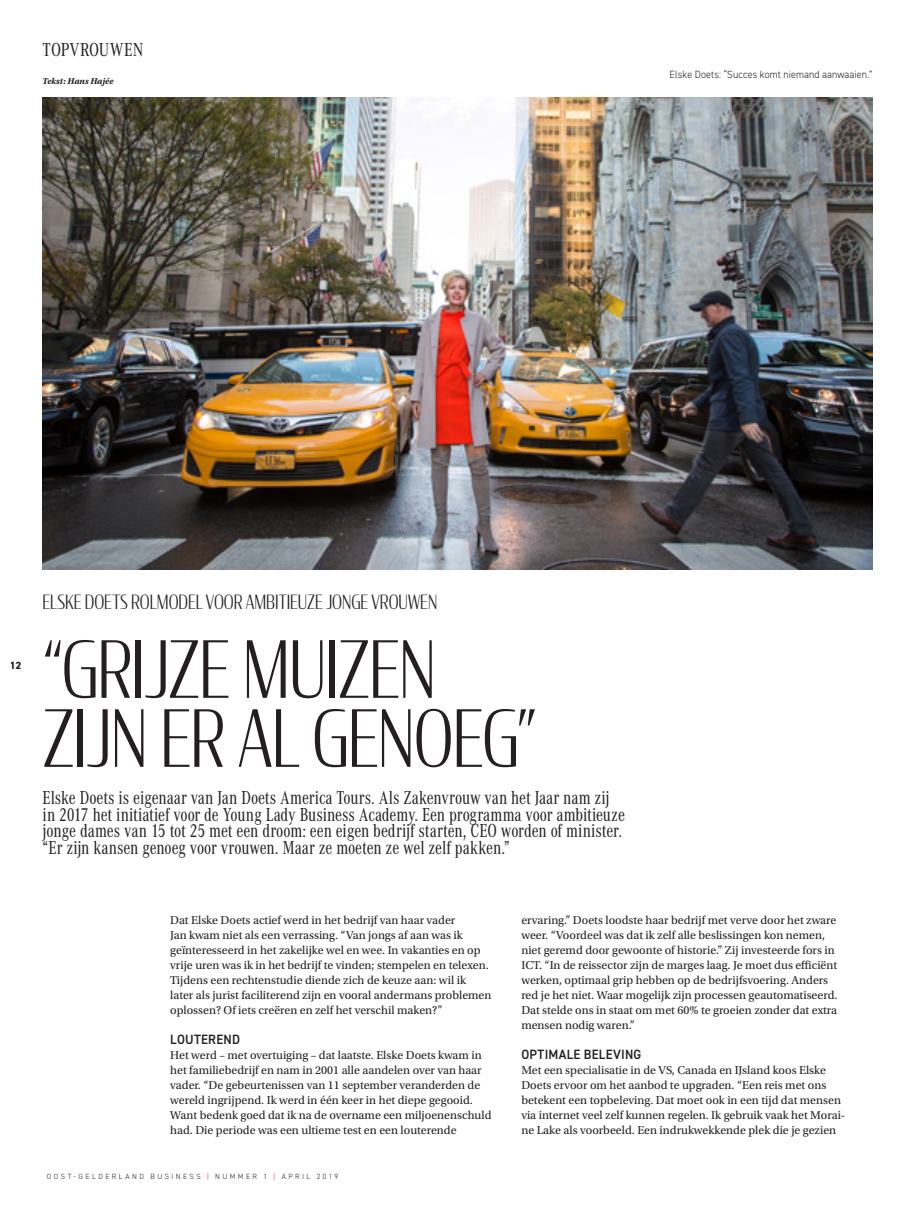
<style>
.page{position:relative;width:915px;height:1212px;background:#fff}
.page>*{position:absolute;margin:0;border:0;box-sizing:border-box;transform-origin:0 0}
.hoofdkop{font:300 78px/69px "Condor Cond";letter-spacing:-.015em;color:#231f20;scale:.95 1}
.intro_corperate{font:19.5px/16.5px "Corporate A Cond Pro";letter-spacing:-.01em;color:#231f20;scale:.95 1}
.bijkop{font:300 19.5px "Condor Cond";letter-spacing:-.005em;color:#231f20;scale:.95 1}
.intro_corperate-2{font:19.5px "Corporate A Cond Pro";letter-spacing:-.01em;color:#231f20}
.tussenkop_dinn{font:600 13.5px "DIN2014";letter-spacing:.025em;color:#231f20;scale:.95 1}
.platte_tekst{font:12px/15px "Utopia Std";color:#231f20}
.fotbijschrift_dinn{font:300 10.5px "DIN2014";letter-spacing:.01em;color:#231f20;scale:.95 1}
.t1{font:800 10.5px "DIN2014";color:#231f20}
.platte_tekst-2{font:italic 700 9px "Utopia Std";color:#231f20}
.t2{font:300 7.5px "DIN2014";letter-spacing:.325em;color:#231f20}
.s1{color:#d81c23}
</style>
<div class="page">
<img style="left:43px;top:98px;width:829px;height:471px">
<p class="intro_corperate-2" style="left:43px;top:36px;width:102px">TOPVROUWEN</p>
<p class="platte_tekst-2" style="left:43px;top:76px;width:72px">Tekst: Hans Hajée</p>
<p class="fotbijschrift_dinn" style="left:669px;top:68px;width:215px">Elske Doets: “Succes komt niemand aanwaaien.”</p>
<p class="t1" style="left:10px;top:658px;width:13px">12</p>
<p class="bijkop" style="left:43px;top:590px;width:417px">ELSKE DOETS ROLMODEL VOOR AMBITIEUZE JONGE VROUWEN</p>
<p class="hoofdkop" style="left:43px;top:633px;width:522px">“GRIJZE MUIZEN<br>ZIJN ER AL GENOEG”</p>
<p class="intro_corperate" style="left:43px;top:789px;width:614px">Elske Doets is eigenaar van Jan Doets America Tours. Als Zakenvrouw van het Jaar nam zij in 2017 het initiatief voor de Young Lady Business Academy. Een programma voor ambitieuze jonge dames van 15 tot 25 met een droom: een eigen bedrijf starten, CEO worden of minister. “Er zijn kansen genoeg voor vrouwen. Maar ze moeten ze wel zelf pakken.”</p>
<p class="platte_tekst" style="left:170px;top:913px;width:323px">Dat Elske Doets actief werd in het bedrijf van haar vader<br>Jan kwam niet als een verrassing. “Van jongs af aan was ik geïnteresseerd in het zakelijke wel en wee. In vakanties en op vrije uren was ik in het bedrijf te vinden; stempelen en telexen.<br>Tijdens een rechtenstudie diende zich de keuze aan: wil ik later als jurist faciliterend zijn en vooral andermans problemen oplossen? Of iets creëren en zelf het verschil maken?”</p>
<p class="tussenkop_dinn" style="left:170px;top:1030px;width:75px">LOUTEREND</p>
<p class="platte_tekst" style="left:170px;top:1048px;width:323px">Het werd – met overtuiging – dat laatste. Elske Doets kwam in het familiebedrijf en nam in 2001 alle aandelen over van haar vader. “De gebeurtenissen van 11 september veranderden de wereld ingrijpend. Ik werd in één keer in het diepe gegooid.<br>Want bedenk goed dat ik na de overname een miljoenenschuld had. Die periode was een ultieme test en een louterende</p>
<p class="t2" style="left:47px;top:1172px;width:293px">OOST-GELDERLAND BUSINESS <span class="s1">|</span> NUMMER 1 <span class="s1">|</span> APRIL 2019</p>
<p class="platte_tekst" style="left:521px;top:913px;width:317px">ervaring.” Doets loodste haar bedrijf met verve door het zware weer. “Voordeel was dat ik zelf alle beslissingen kon nemen, niet geremd door gewoonte of historie.” Zij investeerde fors in ICT. “In de reissector zijn de marges laag. Je moet dus efficiënt werken, optimaal grip hebben op de bedrijfsvoering. Anders red je het niet. Waar mogelijk zijn processen geautomatiseerd.<br>Dat stelde ons in staat om met 60% te groeien zonder dat extra mensen nodig waren.”</p>
<p class="tussenkop_dinn" style="left:521px;top:1045px;width:128px">OPTIMALE BELEVING</p>
<p class="platte_tekst" style="left:521px;top:1063px;width:325px">Met een specialisatie in de VS, Canada en IJsland koos Elske Doets ervoor om het aanbod te upgraden. “Een reis met ons betekent een topbeleving. Dat moet ook in een tijd dat mensen via internet veel zelf kunnen regelen. Ik gebruik vaak het Morai&shy;ne Lake als voorbeeld. Een indrukwekkende plek die je gezien</p>
</div>
